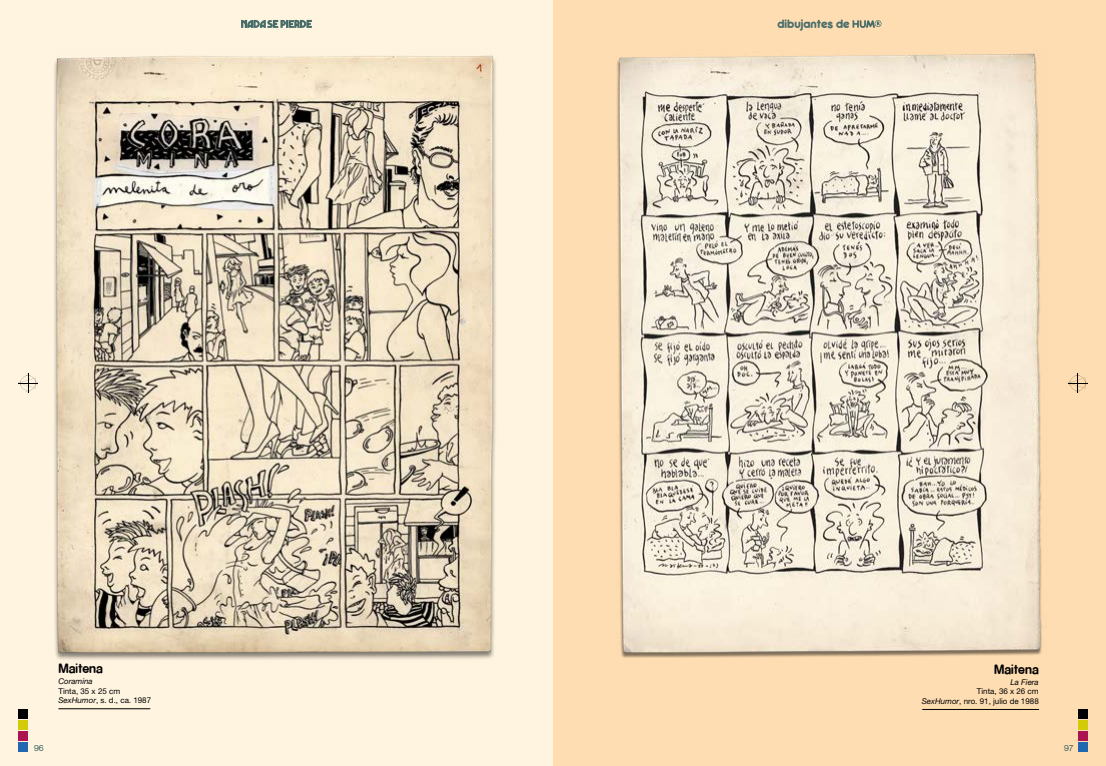
<style>
.page{position:relative;width:1106px;height:766px;background:#fff}
.page>*{position:absolute;margin:0;border:0;box-sizing:border-box;transform-origin:0 0}
.t1{font:700 12px "Rocko FLF";color:#000}
.t2{font:11.3px "Rocko Ultra FLF";color:#496d6a}
.t3{font:8px/9.6px "Helvetica Neue LT Std";color:#000}
.t4{font:italic 8px "Helvetica Neue LT Std";color:#000}
.t5{font:8px "Rocko FLF";color:#496d6a}
.s1{font-style:italic}
</style>
<div class="page">
<div style="left:0;top:0;width:553px;height:765px;background:#fff4e0"></div>
<div style="left:553px;top:0;width:553px;height:765px;background:#feddb2"></div>
<svg style="left:18px;top:373px;width:20px;height:20px"></svg>
<svg style="left:1068px;top:373px;width:20px;height:20px"></svg>
<div style="left:19px;top:741px;width:9px;height:10px;background:#2167b0"></div>
<div style="left:19px;top:730px;width:9px;height:10px;background:#ac1351"></div>
<div style="left:19px;top:720px;width:9px;height:9px;background:#d3ca08"></div>
<div style="left:19px;top:709px;width:9px;height:9px;background:#000"></div>
<div style="left:1077px;top:741px;width:10px;height:10px;background:#2167b0"></div>
<div style="left:1077px;top:730px;width:10px;height:10px;background:#ac1351"></div>
<div style="left:1077px;top:720px;width:10px;height:9px;background:#d3ca08"></div>
<div style="left:1077px;top:709px;width:10px;height:9px;background:#000"></div>
<svg style="left:241px;top:20px;width:71px;height:8px"></svg>
<svg style="left:852px;top:20px;width:29px;height:8px"></svg>
<img style="left:57px;top:55px;width:439px;height:605px">
<hr style="left:58px;top:708px;width:92px;height:1px;background:#000">
<img style="left:616px;top:50px;width:426px;height:605px">
<hr style="left:922px;top:708px;width:117px;height:1px;background:#000">
<h1 class="t1" style="left:58px;top:660px;width:46px">Maitena</h1>
<p class="t4" style="left:58px;top:676px;width:36px">Coramina</p>
<p class="t3" style="left:58px;top:685px;width:94px">Tinta, 35 x 25 cm<br><span class="s1">SexHumor</span>, s. d., ca. 1987</p>
<h2 class="t2" style="left:777px;top:16px;width:74px">dibujantes de</h2>
<h1 class="t1" style="left:994px;top:661px;width:46px">Maitena</h1>
<p class="t4" style="left:1010px;top:676px;width:30px">La Fiera</p>
<p class="t3" style="left:921px;top:686px;width:119px;text-align:right">Tinta, 36 x 26 cm<br><span class="s1">SexHumor</span>, nro. 91, julio de 1988</p>
<p class="t5" style="left:34px;top:743px;width:11px">96</p>
<p class="t5" style="left:1064px;top:743px;width:10px">97</p>
</div>
